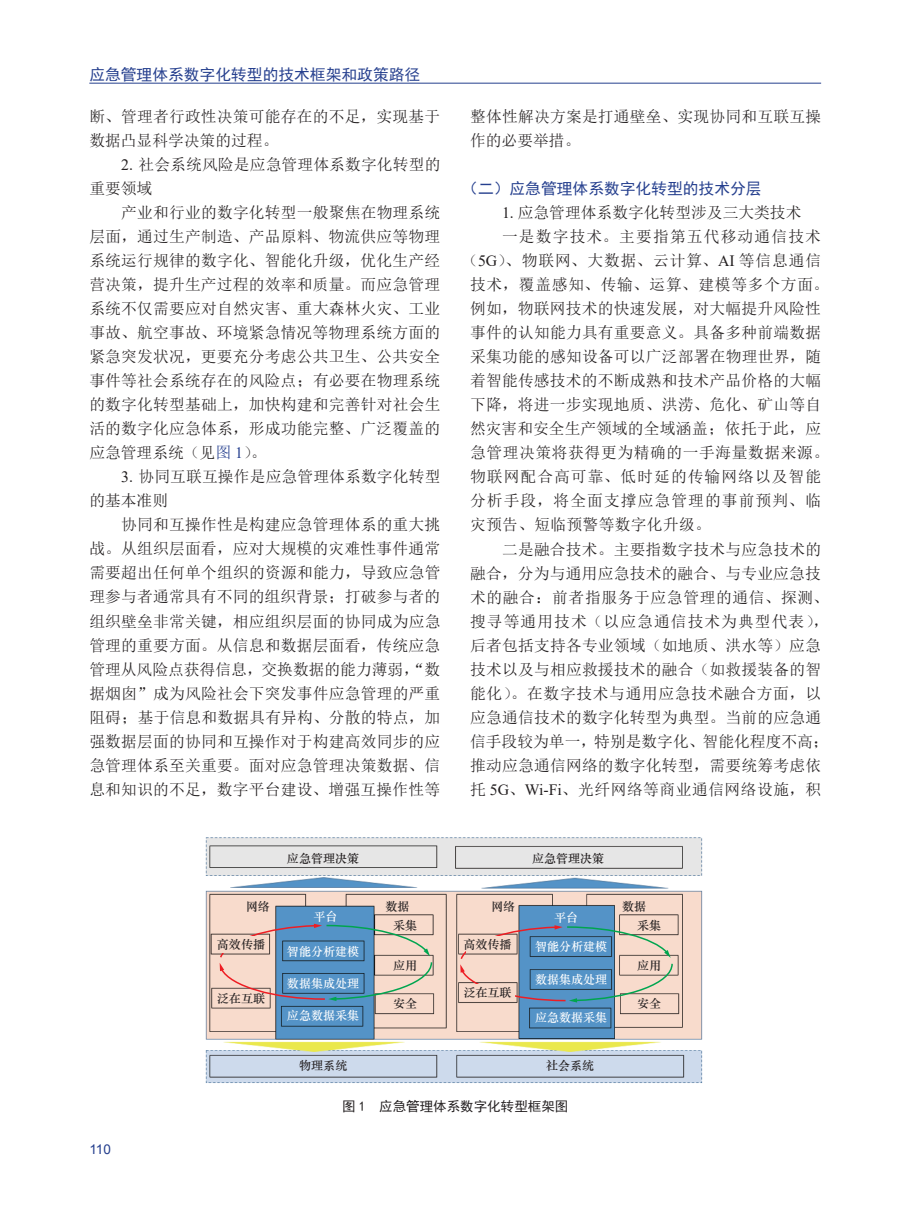
<style>
.page{position:relative;width:919px;height:1217px;background:#fff}
.page>*{position:absolute;margin:0;border:0;box-sizing:border-box;transform-origin:0 0}
.t1{font:15.75px/24px "Sim Sun";letter-spacing:.015em;color:#231f20}
.t2{font:15.75px "Sim Sun";letter-spacing:.04em;color:#231f20}
.t3{font:15.75px "Sim Sun";letter-spacing:.065em;color:#231f20}
.t4{font:15.75px "Sim Hei";color:#253f8e}
.t5{font:15.75px "Sim Sun";letter-spacing:.055em;color:#231f20}
.t6{font:15.75px "Sim Sun";letter-spacing:.05em;color:#231f20}
.t7{font:15.75px "Sim Sun";letter-spacing:.07em;color:#231f20}
.t8{font:15.75px "Sim Sun";letter-spacing:.075em;color:#231f20}
.t9{font:13.5px "Sim Hei";color:#231f20}
.t10{font:13.5px "Arial";color:#253f8e}
.t11{font:12px/18.3px "ST Zhongsong";color:#231f20}
.t12{font:12px "ST Zhongsong";color:#fff}
.s1{font-family:"Times New Roman"}
.s2{color:#253f8e}
.s3{font-family:"Times New Roman";color:#253f8e}
</style>
<div class="page">
<hr style="left:89px;top:83px;width:732px;height:1px;background:#253f8e">
<img style="left:205px;top:837px;width:498px;height:246px">
<svg style="left:459px;top:925px;width:214px;height:77px;background:#9dacbb"></svg>
<svg style="left:219px;top:923px;width:214px;height:77px;background:#9fadbb"></svg>
<div style="left:466px;top:984px;width:48px;height:16px;background:#f6dacb"></div>
<div style="left:466px;top:936px;width:48px;height:16px;background:#f6dacb"></div>
<div style="left:217px;top:936px;width:48px;height:16px;background:#f6dacb"></div>
<p class="t4" style="left:89px;top:66px;width:332px">应急管理体系数字化转型的技术框架和政策路径</p>
<p class="t1" style="left:89px;top:104px;width:352px">断、管理者行政性决策可能存在的不足，实现基于数据凸显科学决策的过程。</p>
<p class="t1" style="left:89px;top:152px;width:352px;text-indent:32px"><span class="s1">2.</span> 社会系统风险是应急管理体系数字化转型的重要领域</p>
<p class="t1" style="left:89px;top:200px;width:352px;text-align:justify;text-indent:32px">产业和行业的数字化转型一般聚焦在物理系统层面，通过生产制造、产品原料、物流供应等物理系统运行规律的数字化、智能化升级，优化生产经营决策，提升生产过程的效率和质量。而应急管理系统不仅需要应对自然灾害、重大森林火灾、工业事故、航空事故、环境紧急情况等物理系统方面的紧急突发状况，更要充分考虑公共卫生、公共安全事件等社会系统存在的风险点；有必要在物理系统的数字化转型基础上，加快构建和完善针对社会生活的数字化应急体系，形成功能完整、广泛覆盖的应急管理系统（见<span class="s2">图</span> <span class="s3">1</span>）。</p>
<p class="t1" style="left:89px;top:464px;width:352px;text-indent:32px"><span class="s1">3.</span> 协同互联互操作是应急管理体系数字化转型的基本准则</p>
<p class="t1" style="left:89px;top:512px;width:352px;text-align:justify;text-indent:32px">协同和互操作性是构建应急管理体系的重大挑战。从组织层面看，应对大规模的灾难性事件通常需要超出任何单个组织的资源和能力，导致应急管理参与者通常具有不同的组织背景；打破参与者的组织壁垒非常关键，相应组织层面的协同成为应急管理的重要方面。从信息和数据层面看，传统应急管理从风险点获得信息，交换数据的能力薄弱，“数据烟囱”成为风险社会下突发事件应急管理的严重阻碍；基于信息和数据具有异构、分散的特点，加强数据层面的协同和互操作对于构建高效同步的应急管理体系至关重要。面对应急管理决策数据、信息和知识的不足，数字平台建设、增强互操作性等</p>
<p class="t11" style="left:287px;top:848px;width:74px">应急管理决策</p>
<p class="t1" style="left:470px;top:104px;width:352px">整体性解决方案是打通壁垒、实现协同和互联互操作的必要举措。</p>
<p class="t4" style="left:462px;top:181px;width:301px">（二）应急管理体系数字化转型的技术分层</p>
<p class="t1" style="left:502px;top:200px;width:301px"><span class="s1">1.</span> 应急管理体系数字化转型涉及三大类技术</p>
<p class="t8" style="left:502px;top:229px;width:320px">一是数字技术。主要指第五代移动通信技术</p>
<p class="t5" style="left:462px;top:253px;width:360px">（<span class="s1">5G</span>）、物联网、大数据、云计算、<span class="s1">AI</span> 等信息通信</p>
<p class="t6" style="left:470px;top:277px;width:360px">技术，覆盖感知、传输、运算、建模等多个方面。</p>
<p class="t1" style="left:470px;top:296px;width:352px">例如，物联网技术的快速发展，对大幅提升风险性</p>
<p class="t1" style="left:470px;top:320px;width:352px">事件的认知能力具有重要意义。具备多种前端数据</p>
<p class="t1" style="left:470px;top:344px;width:352px">采集功能的感知设备可以广泛部署在物理世界，随</p>
<p class="t1" style="left:470px;top:368px;width:352px">着智能传感技术的不断成熟和技术产品价格的大幅</p>
<p class="t1" style="left:470px;top:392px;width:352px">下降，将进一步实现地质、洪涝、危化、矿山等自</p>
<p class="t1" style="left:470px;top:416px;width:352px">然灾害和安全生产领域的全域涵盖；依托于此，应</p>
<p class="t2" style="left:470px;top:445px;width:360px">急管理决策将获得更为精确的一手海量数据来源。</p>
<p class="t3" style="left:470px;top:469px;width:352px">物联网配合高可靠、低时延的传输网络以及智能</p>
<p class="t7" style="left:470px;top:493px;width:352px">分析手段，将全面支撑应急管理的事前预判、临</p>
<p class="t1" style="left:470px;top:512px;width:242px">灾预告、短临预警等数字化升级。</p>
<p class="t1" style="left:502px;top:536px;width:320px">二是融合技术。主要指数字技术与应急技术的</p>
<p class="t1" style="left:470px;top:560px;width:352px">融合，分为与通用应急技术的融合、与专业应急技</p>
<p class="t2" style="left:470px;top:589px;width:360px">术的融合：前者指服务于应急管理的通信、探测、</p>
<p class="t3" style="left:470px;top:613px;width:360px">搜寻等通用技术（以应急通信技术为典型代表），</p>
<p class="t1" style="left:470px;top:632px;width:352px">后者包括支持各专业领域（如地质、洪水等）应急</p>
<p class="t1" style="left:470px;top:656px;width:352px">技术以及与相应救援技术的融合（如救援装备的智</p>
<p class="t2" style="left:470px;top:685px;width:352px">能化）。在数字技术与通用应急技术融合方面，以</p>
<p class="t1" style="left:470px;top:704px;width:352px">应急通信技术的数字化转型为典型。当前的应急通</p>
<p class="t1" style="left:470px;top:728px;width:360px">信手段较为单一，特别是数字化、智能化程度不高；</p>
<p class="t1" style="left:470px;top:752px;width:352px">推动应急通信网络的数字化转型，需要统筹考虑依</p>
<p class="t1" style="left:470px;top:776px;width:352px">托 <span class="s1">5G</span>、<span class="s1">Wi-Fi</span>、光纤网络等商业通信网络设施，积</p>
<p class="t11" style="left:532px;top:848px;width:74px">应急管理决策</p>
<p class="t11" style="left:246px;top:896px;width:26px">网络</p>
<p class="t11" style="left:393px;top:896px;width:26px;text-indent:-8px">数据采集</p>
<p class="t11" style="left:393px;top:955px;width:26px">应用</p>
<p class="t11" style="left:393px;top:993px;width:26px">安全</p>
<p class="t11" style="left:491px;top:896px;width:26px">网络</p>
<p class="t11" style="left:637px;top:896px;width:26px;text-indent:-15px">数据采集</p>
<p class="t11" style="left:637px;top:955px;width:26px">应用</p>
<p class="t11" style="left:637px;top:993px;width:26px">安全</p>
<p class="t12" style="left:313px;top:907px;width:26px">平台</p>
<p class="t12" style="left:287px;top:942px;width:74px">智能分析建模</p>
<p class="t12" style="left:287px;top:974px;width:74px">数据集成处理</p>
<p class="t12" style="left:287px;top:1006px;width:74px">应急数据采集</p>
<p class="t11" style="left:299px;top:1055px;width:50px">物理系统</p>
<p class="t11" style="left:546px;top:1055px;width:50px">社会系统</p>
<p class="t12" style="left:554px;top:908px;width:26px">平台</p>
<p class="t12" style="left:535px;top:937px;width:74px">智能分析建模</p>
<p class="t12" style="left:535px;top:970px;width:74px">数据集成处理</p>
<p class="t12" style="left:535px;top:1008px;width:74px">应急数据采集</p>
<p class="t11" style="left:217px;top:934px;width:50px">高效传播</p>
<p class="t11" style="left:463px;top:934px;width:50px">高效传播</p>
<p class="t11" style="left:463px;top:982px;width:50px">泛在互联</p>
<p class="t11" style="left:217px;top:988px;width:50px">泛在互联</p>
<p class="t10" style="left:89px;top:1140px;width:23px">110</p>
<p class="t9" style="left:342px;top:1098px;width:228px">图 1 应急管理体系数字化转型框架图</p>
</div>
